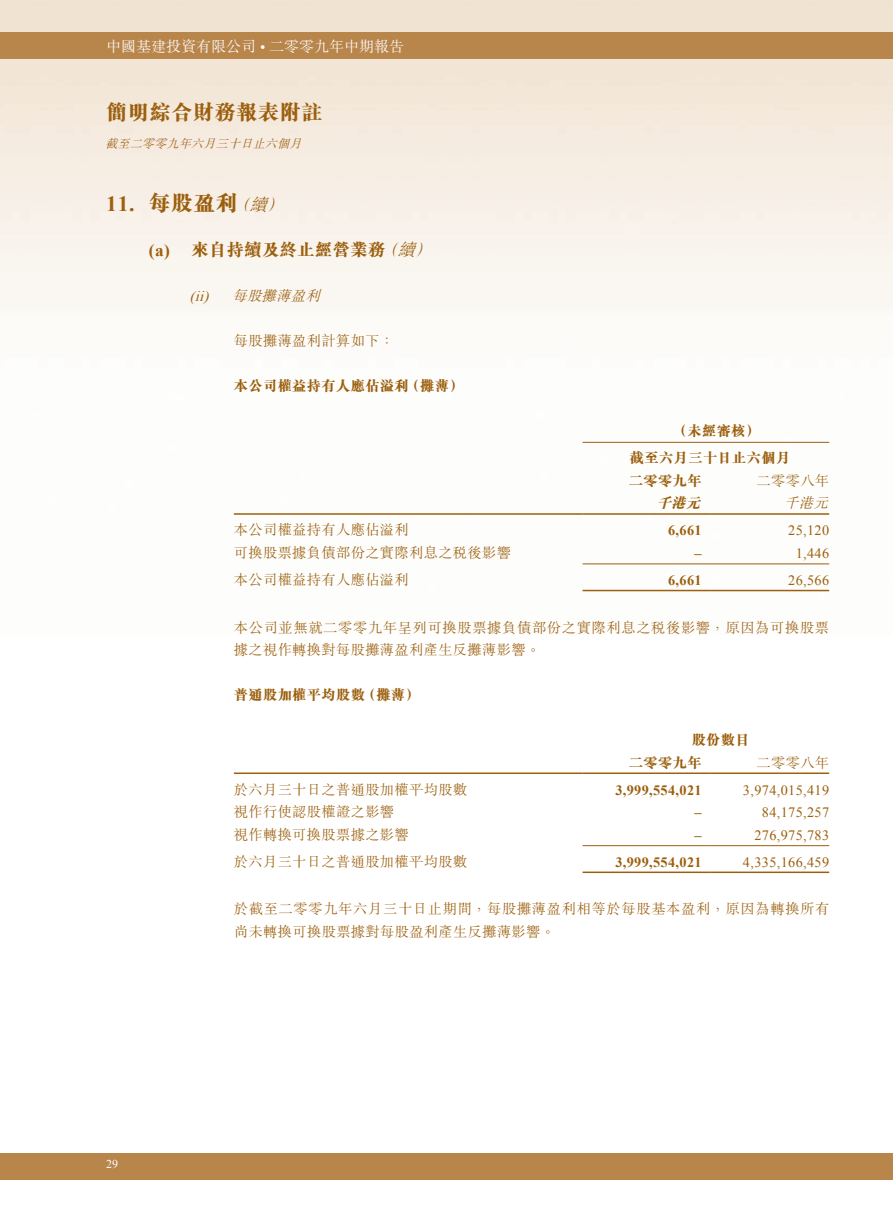
<style>
.page{position:relative;width:893px;height:1212px;background:#fff}
.page>*{position:absolute;margin:0;border:0;box-sizing:border-box;transform-origin:0 0}
.t1{font:800 21.75px "M Sung HK";color:#9c5f0d}
.t2{font:800 21px "M Sung HK";letter-spacing:.035em;color:#9c5f0d}
.t3{font:800 17.25px "M Sung HK";letter-spacing:.025em;color:#9c5f0d}
.t4{font:300 15px "M Sung HK";color:#fff}
.t5{font:300 14.25px/22.5px "M Sung HK";letter-spacing:.045em;color:#9c5f0d}
.t6{font:300 14.25px "M Sung HK";letter-spacing:.025em;color:#9c5f0d}
.t7{font:14.25px "Times New Roman";letter-spacing:.025em;color:#9c5f0d}
.t8{font:800 14.25px/27px "M Sung HK";letter-spacing:.025em;color:#9c5f0d}
.t9{font:700 14.25px "Times New Roman";letter-spacing:.025em;color:#9c5f0d}
.t10{font:italic 300 14.25px "M Sung HK";color:#9c5f0d}
.t11{font:italic 800 14.25px "M Sung HK";color:#9c5f0d}
.t12{font:italic 300 12px "M Sung HK";color:#9c5f0d}
.t13{font:12px "Times New Roman";color:#fff}
.s1{font-family:"Times New Roman";font-weight:400}
.s2{font-family:"Times New Roman";font-weight:700}
.s3{font-weight:300;font-style:italic;font-size:17.25px}
.s4{font-weight:300;font-style:italic}
</style>
<div class="page">
<img style="left:0;top:0;width:893px;height:1180px">
<div style="left:0;top:33px;width:893px;height:26px;background:#b8854b"></div>
<div style="left:0;top:1153px;width:893px;height:26px;background:#b8854b"></div>
<hr style="left:583px;top:442px;width:246px;height:1px;background:#9c5f0d">
<hr style="left:234px;top:513px;width:349px;height:2px;background:#9c5f0d">
<hr style="left:583px;top:513px;width:127px;height:2px;background:#9c5f0d">
<hr style="left:710px;top:513px;width:119px;height:2px;background:#9c5f0d">
<hr style="left:583px;top:563px;width:127px;height:1px;background:#9c5f0d">
<hr style="left:710px;top:563px;width:119px;height:1px;background:#9c5f0d">
<hr style="left:583px;top:590px;width:127px;height:1px;background:#9c5f0d">
<hr style="left:710px;top:590px;width:119px;height:1px;background:#9c5f0d">
<hr style="left:234px;top:772px;width:349px;height:2px;background:#9c5f0d">
<hr style="left:583px;top:772px;width:127px;height:2px;background:#9c5f0d">
<hr style="left:710px;top:772px;width:119px;height:2px;background:#9c5f0d">
<hr style="left:583px;top:845px;width:127px;height:1px;background:#9c5f0d">
<hr style="left:710px;top:845px;width:119px;height:1px;background:#9c5f0d">
<hr style="left:583px;top:871px;width:127px;height:2px;background:#9c5f0d">
<hr style="left:710px;top:871px;width:119px;height:2px;background:#9c5f0d">
<p class="t4" style="left:106px;top:36px;width:299px">中國基建投資有限公司 <span class="s1">•</span> 二零零九年中期報告</p>
<h2 class="t2" style="left:106px;top:98px;width:218px">簡明綜合財務報表附註</h2>
<p class="t12" style="left:105px;top:135px;width:202px">截至二零零九年六月三十日止六個月</p>
<h1 class="t1" style="left:106px;top:188px;width:186px"><span class="s2">11.</span> 每股盈利<span class="s3">（續）</span></h1>
<p class="t3" style="left:149px;top:238px;width:291px"><span class="s2">(a)</span> 來自持續及終止經營業務<span class="s4">（續）</span></p>
<p class="t10" style="left:190px;top:286px;width:136px"><span class="s1">(ii)</span> 每股攤薄盈利</p>
<p class="t6" style="left:234px;top:331px;width:162px">每股攤薄盈利計算如下：</p>
<p class="t8" style="left:234px;top:372px;width:231px">本公司權益持有人應佔溢利（攤薄）</p>
<p class="t8" style="left:630px;top:417px;width:162px;text-indent:43px">（未經審核）<br>截至六月三十日止六個月</p>
<p class="t8" style="left:629px;top:466px;width:74px">二零零九年</p>
<p class="t6" style="left:756px;top:471px;width:74px">二零零八年</p>
<p class="t11" style="left:657px;top:493px;width:50px">千港元</p>
<p class="t10" style="left:784px;top:493px;width:50px">千港元</p>
<p class="t6" style="left:234px;top:520px;width:176px">本公司權益持有人應佔溢利</p>
<p class="t9" style="left:668px;top:521px;width:35px">6,661</p>
<p class="t7" style="left:788px;top:521px;width:42px">25,120</p>
<p class="t6" style="left:234px;top:543px;width:279px">可換股票據負債部份之實際利息之稅後影響</p>
<p class="t9" style="left:694px;top:543px;width:9px">–</p>
<p class="t7" style="left:796px;top:544px;width:35px">1,446</p>
<p class="t6" style="left:234px;top:570px;width:176px">本公司權益持有人應佔溢利</p>
<p class="t9" style="left:668px;top:570px;width:35px">6,661</p>
<p class="t7" style="left:788px;top:571px;width:42px">26,566</p>
<p class="t5" style="left:234px;top:615px;width:597px">本公司並無就二零零九年呈列可換股票據負債部份之實際利息之稅後影響，原因為可換股票據之視作轉換對每股攤薄盈利產生反攤薄影響。</p>
<p class="t8" style="left:234px;top:681px;width:187px">普通股加權平均股數（攤薄）</p>
<p class="t8" style="left:629px;top:728px;width:122px;line-height:22.5px;text-indent:63px">股份數目二零零九年</p>
<p class="t6" style="left:756px;top:752px;width:74px">二零零八年</p>
<p class="t13" style="left:106px;top:1156px;width:13px">29</p>
<p class="t6" style="left:234px;top:779px;width:235px">於六月三十日之普通股加權平均股數</p>
<p class="t9" style="left:615px;top:780px;width:88px">3,999,554,021</p>
<p class="t7" style="left:743px;top:780px;width:88px">3,974,015,419</p>
<p class="t6" style="left:234px;top:802px;width:162px">視作行使認股權證之影響</p>
<p class="t9" style="left:694px;top:802px;width:9px">–</p>
<p class="t7" style="left:762px;top:803px;width:69px">84,175,257</p>
<p class="t6" style="left:234px;top:824px;width:176px">視作轉換可換股票據之影響</p>
<p class="t9" style="left:694px;top:825px;width:9px">–</p>
<p class="t7" style="left:754px;top:825px;width:76px">276,975,783</p>
<p class="t6" style="left:234px;top:851px;width:235px">於六月三十日之普通股加權平均股數</p>
<p class="t9" style="left:615px;top:852px;width:88px">3,999,554,021</p>
<p class="t7" style="left:743px;top:852px;width:88px">4,335,166,459</p>
<p class="t5" style="left:234px;top:897px;width:597px">於截至二零零九年六月三十日止期間，每股攤薄盈利相等於每股基本盈利，原因為轉換所有尚未轉換可換股票據對每股盈利產生反攤薄影響。</p>
</div>
